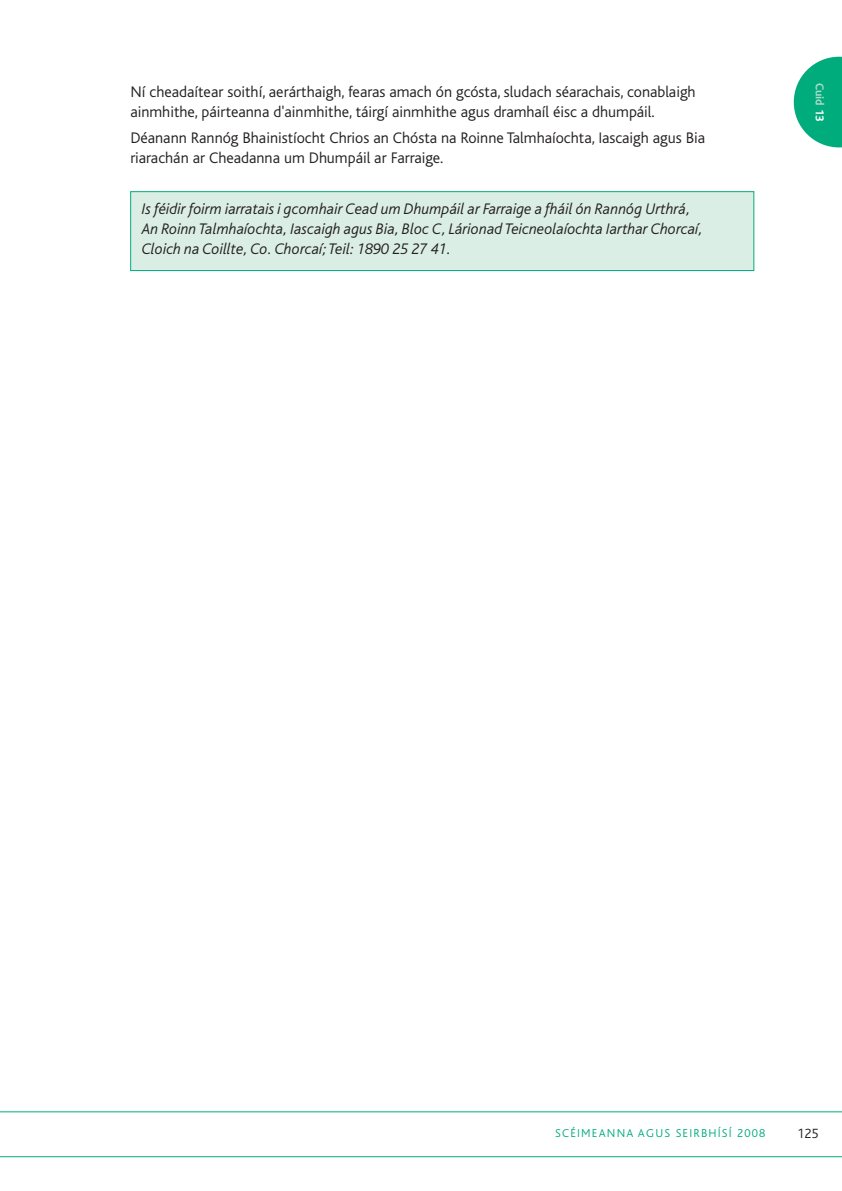
<style>
.page{position:relative;width:842px;height:1191px;background:#fff}
.page>*{position:absolute;margin:0;border:0;box-sizing:border-box;transform-origin:0 0}
.t1{font:300 16px/20px "Bliss";color:#231f20}
.t2{font:italic 300 16px/20px "Bliss";color:#231f20}
.t3{font:300 14px "Bliss";color:#231f20}
.t4{font:300 12px "Bliss";letter-spacing:.1em;color:#00ac7c}
.t5{font:700 12px "Bliss";color:#afdccb}
.s1{color:#fff}
</style>
<div class="page">
<svg style="left:794px;top:57px;width:48px;height:90px"></svg>
<svg style="left:0;top:1111px;width:842px;height:46px"></svg>
<div style="left:131px;top:192px;width:623px;height:78px;background:#dbeee6"></div>
<div style="left:130px;top:191px;width:624px;height:80px;border:1px solid #00ac7c"></div>
<p class="t1" style="left:130px;top:84px;width:567px">Ní cheadaítear soithí, aerárthaigh, fearas amach ón gcósta, sludach séarachais, conablaigh ainmhithe, páirteanna d'ainmhithe, táirgí ainmhithe agus dramhaíl éisc a dhumpáil.</p>
<p class="t1" style="left:130px;top:129px;width:576px">Déanann Rannóg Bhainistíocht Chrios an Chósta na Roinne Talmhaíochta, Iascaigh agus Bia riarachán ar Cheadanna um Dhumpáil ar Farraige.</p>
<p class="t2" style="left:142px;top:201px;width:563px">Is féidir foirm iarratais i gcomhair Cead um Dhumpáil ar Farraige a fháil ón Rannóg Urthrá,<br>An Roinn Talmhaíochta, Iascaigh agus Bia, Bloc C, Lárionad Teicneolaíochta Iarthar Chorcaí,<br>Cloich na Coillte, Co. Chorcaí; Teil: 1890 25 27 41.</p>
<p class="t5" style="left:823px;top:83px;width:41px;rotate:90deg">Cuid <span class="s1">13</span></p>
<p class="t4" style="left:555px;top:1129px;width:212px">SCÉIMEANNA AGUS SEIRBHÍSÍ 2008</p>
<p class="t3" style="left:797px;top:1128px;width:23px">125</p>
</div>
